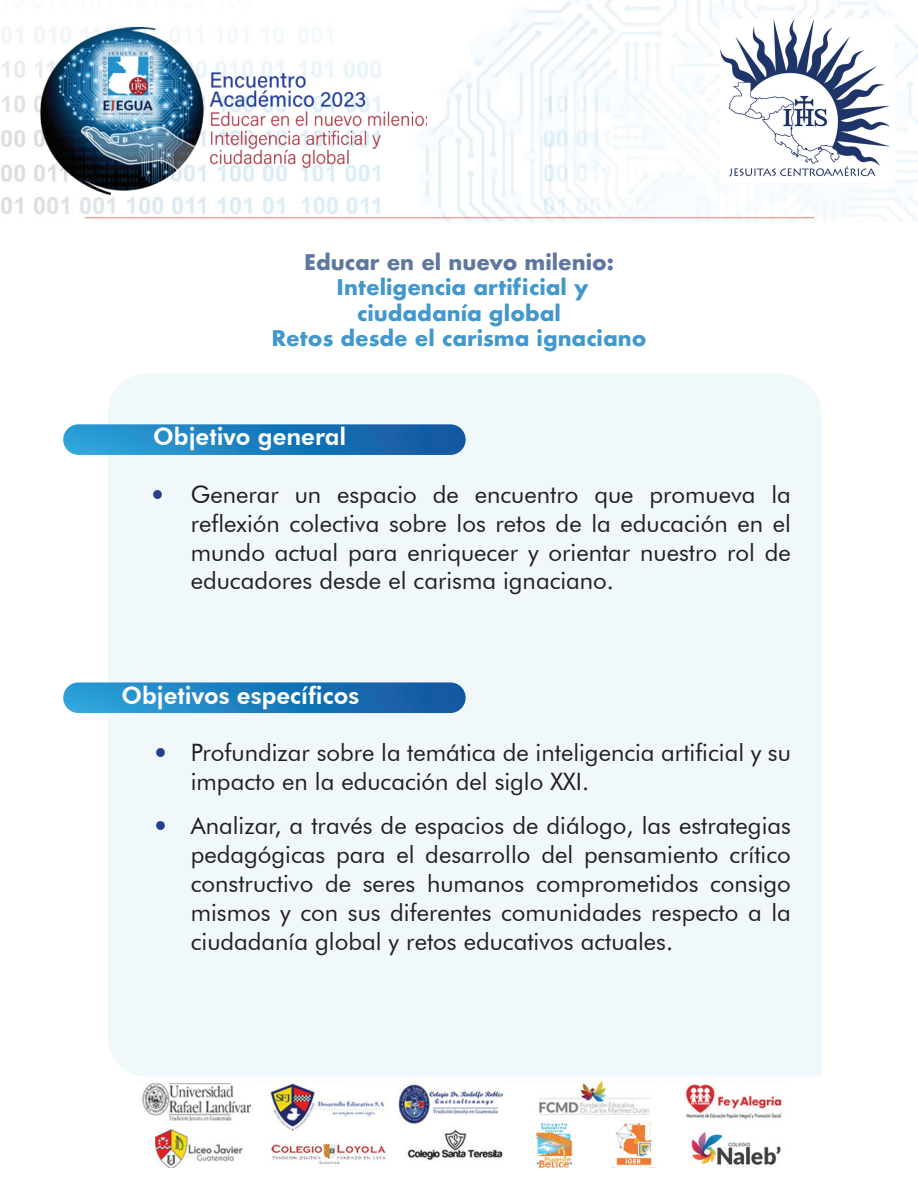
<style>
.page{position:relative;width:918px;height:1188px;background:#fff}
.page>*{position:absolute;margin:0;border:0;box-sizing:border-box;transform-origin:0 0}
.t1{font:24px/28.8px "Futura BT";color:#231f20;text-align:justify}
.t2{font:800 24px "Futura BT";color:#fff}
.t3{font:700 21px/25.2px "Futura";color:#4298cd;text-align:center}
.t4{font:700 21px "Futura";color:#5e77a0}
.s1{font-size:30px;color:#253f8e}
</style>
<div class="page">
<div style="left:108px;top:374px;width:714px;height:702px;background:#f1f8fc"></div>
<img style="left:1px;top:0;width:917px;height:221px">
<img style="left:63px;top:424px;width:403px;height:31px;border-radius:15px">
<img style="left:63px;top:682px;width:403px;height:31px;border-radius:15px">
<img style="left:720px;top:20px;width:174px;height:162px">
<img style="left:28px;top:14px;width:414px;height:190px">
<hr style="left:85px;top:217px;width:729px;height:1px;background:#d1232a">
<img style="left:142px;top:1081px;width:640px;height:87px">
<p class="t4" style="left:304px;top:247px;width:311px">Educar en el nuevo milenio:</p>
<p class="t3" style="left:272px;top:275px;width:376px">Inteligencia artificial y ciudadanía global<br>Retos desde el carisma ignaciano</p>
<p class="t2" style="left:153px;top:422px;width:195px">Objetivo general</p>
<p class="t1" style="left:191px;top:480px;width:602px;text-indent:-42px"><span class="s1">•</span> Generar un espacio de encuentro que promueva la reflexión colectiva sobre los retos de la educación en el mundo actual para enriquecer y orientar nuestro rol de educadores desde el carisma ignaciano.</p>
<p class="t2" style="left:121px;top:680px;width:239px">Objetivos específicos</p>
<p class="t1" style="left:191px;top:738px;width:602px;text-indent:-39px"><span class="s1">•</span> Profundizar sobre la temática de inteligencia artificial y su impacto en la educación del siglo XXI.</p>
<p class="t1" style="left:191px;top:811px;width:602px;text-indent:-39px"><span class="s1">•</span> Analizar, a través de espacios de diálogo, las estrategias pedagógicas para el desarrollo del pensamiento crítico constructivo de seres humanos comprometidos consigo mismos y con sus diferentes comunidades respecto a la ciudadanía global y retos educativos actuales.</p>
</div>
